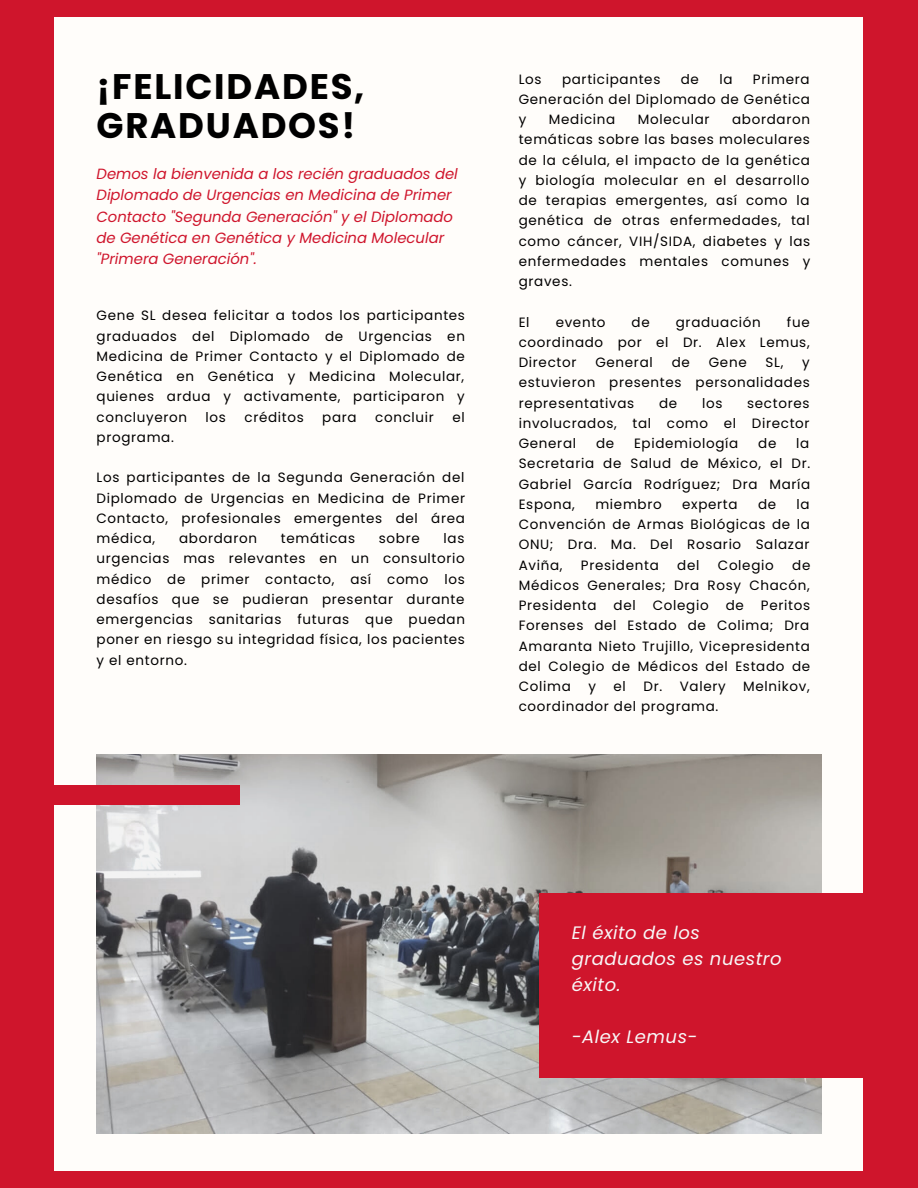
<style>
.page{position:relative;width:918px;height:1188px;background:#cf152c}
.page>*{position:absolute;margin:0;border:0;box-sizing:border-box;transform-origin:0 0}
.t1{font:700 35.55px/38.2px "Poppins";letter-spacing:.05em;color:#000}
.t2{font:italic 18px/25.8px "Poppins";letter-spacing:.03em;color:#f8f8f8}
.t3{font:italic 14.85px/21.3px "Poppins";color:#cf152c}
.t4{font:13.5px/20.2px "Poppins";letter-spacing:.05em;color:#000;text-align:justify}
</style>
<div class="page">
<div style="left:55px;top:17px;width:808px;height:1153px;background:#fffdfa"></div>
<img style="left:97px;top:754px;width:724px;height:379px">
<div style="left:0;top:786px;width:239px;height:19px;background:#cf152c"></div>
<div style="left:540px;top:893px;width:378px;height:184px;background:#cf152c"></div>
<p class="t1" style="left:97px;top:68px;width:269px">¡FELICIDADES,<br>GRADUADOS!</p>
<p class="t3" style="left:97px;top:163px;width:363px">Demos la bienvenida a los recién graduados del Diplomado de Urgencias en Medicina de Primer Contacto "Segunda Generación" y el Diplomado de Genética en Genética y Medicina Molecular "Primera Generación".</p>
<p class="t4" style="left:97px;top:306px;width:370px">Gene SL desea felicitar a todos los participantes graduados del Diplomado de Urgencias en Medicina de Primer Contacto y el Diplomado de Genética en Genética y Medicina Molecular, quienes ardua y activamente, participaron y concluyeron</p>
<p class="t4" style="left:206px;top:407px;width:22px">los</p>
<p class="t4" style="left:244px;top:407px;width:61px">créditos</p>
<p class="t4" style="left:322px;top:407px;width:36px">para</p>
<p class="t4" style="left:375px;top:407px;width:60px">concluir</p>
<p class="t4" style="left:452px;top:407px;width:14px">el</p>
<p class="t4" style="left:97px;top:427px;width:79px">programa.</p>
<p class="t4" style="left:97px;top:468px;width:370px">Los participantes de la Segunda Generación del Diplomado de Urgencias en Medicina de Primer Contacto, profesionales emergentes del área médica,</p>
<p class="t4" style="left:179px;top:528px;width:79px">abordaron</p>
<p class="t4" style="left:281px;top:528px;width:76px">temáticas</p>
<p class="t4" style="left:379px;top:528px;width:42px">sobre</p>
<p class="t4" style="left:97px;top:528px;width:370px;text-indent:347px">las urgencias mas relevantes en un consultorio médico de primer contacto, así como los desafíos que se pudieran presentar durante emergencias sanitarias futuras que puedan poner en riesgo su integridad física, los pacientes y el entorno.</p>
<p class="t4" style="left:519px;top:69px;width:293px;text-indent:234px">Primera Generación del Diplomado de Genética y</p>
<p class="t4" style="left:519px;top:69px;width:24px">Los</p>
<p class="t4" style="left:562px;top:69px;width:100px">participantes</p>
<p class="t4" style="left:681px;top:69px;width:20px">de</p>
<p class="t4" style="left:719px;top:69px;width:15px">la</p>
<p class="t4" style="left:549px;top:109px;width:68px">Medicina</p>
<p class="t4" style="left:638px;top:109px;width:73px">Molecular</p>
<p class="t4" style="left:519px;top:109px;width:293px;text-indent:213px">abordaron temáticas sobre las bases moleculares de la célula, el impacto de la genética y biología molecular en el desarrollo de terapias emergentes, así como la genética de otras enfermedades, tal como cáncer, VIH/SIDA, diabetes y las enfermedades mentales comunes y graves.</p>
<p class="t4" style="left:519px;top:312px;width:12px">El</p>
<p class="t4" style="left:556px;top:312px;width:51px">evento</p>
<p class="t4" style="left:632px;top:312px;width:20px">de</p>
<p class="t4" style="left:676px;top:312px;width:87px">graduación</p>
<p class="t4" style="left:519px;top:312px;width:293px;text-indent:268px">fue coordinado por el Dr. Alex Lemus, Director</p>
<p class="t4" style="left:595px;top:352px;width:59px">General</p>
<p class="t4" style="left:672px;top:352px;width:20px">de</p>
<p class="t4" style="left:709px;top:352px;width:39px">Gene</p>
<p class="t4" style="left:766px;top:352px;width:19px">SL,</p>
<p class="t4" style="left:519px;top:352px;width:293px;text-indent:284px">y estuvieron presentes personalidades representativas</p>
<p class="t4" style="left:659px;top:393px;width:20px">de</p>
<p class="t4" style="left:702px;top:393px;width:22px">los</p>
<p class="t4" style="left:519px;top:393px;width:292px;text-indent:228px">sectores involucrados, tal como el Director General</p>
<p class="t4" style="left:596px;top:433px;width:20px">de</p>
<p class="t4" style="left:634px;top:433px;width:106px">Epidemiología</p>
<p class="t4" style="left:758px;top:433px;width:20px">de</p>
<p class="t4" style="left:519px;top:433px;width:293px;text-indent:278px">la Secretaria de Salud de México, el Dr.<br>Gabriel García Rodríguez; Dra María Espona,</p>
<p class="t4" style="left:595px;top:494px;width:68px">miembro</p>
<p class="t4" style="left:682px;top:494px;width:57px">experta</p>
<p class="t4" style="left:758px;top:494px;width:20px">de</p>
<p class="t4" style="left:519px;top:494px;width:293px;text-indent:278px">la Convención de Armas Biológicas de la ONU; Dra. Ma. Del Rosario Salazar Aviña,</p>
<p class="t4" style="left:581px;top:555px;width:79px">Presidenta</p>
<p class="t4" style="left:677px;top:555px;width:24px">del</p>
<p class="t4" style="left:718px;top:555px;width:57px">Colegio</p>
<p class="t4" style="left:519px;top:555px;width:293px;text-indent:274px">de Médicos Generales; Dra Rosy Chacón, Presidenta</p>
<p class="t4" style="left:519px;top:595px;width:293px;text-indent:242px">Peritos Forenses del Estado de Colima; Dra Amaranta Nieto Trujillo, Vicepresidenta del Colegio de Médicos del Estado de Colima</p>
<p class="t4" style="left:614px;top:595px;width:24px">del</p>
<p class="t4" style="left:653px;top:595px;width:57px">Colegio</p>
<p class="t4" style="left:726px;top:595px;width:20px">de</p>
<p class="t4" style="left:588px;top:676px;width:9px">y</p>
<p class="t4" style="left:614px;top:676px;width:14px">el</p>
<p class="t4" style="left:643px;top:676px;width:84px">Dr. Valery</p>
<p class="t4" style="left:743px;top:676px;width:68px">Melnikov,</p>
<p class="t4" style="left:519px;top:696px;width:201px">coordinador del programa.</p>
<p class="t2" style="left:572px;top:920px;width:211px">El éxito de los graduados es nuestro éxito.</p>
<p class="t2" style="left:572px;top:1024px;width:127px">-Alex Lemus-</p>
</div>
